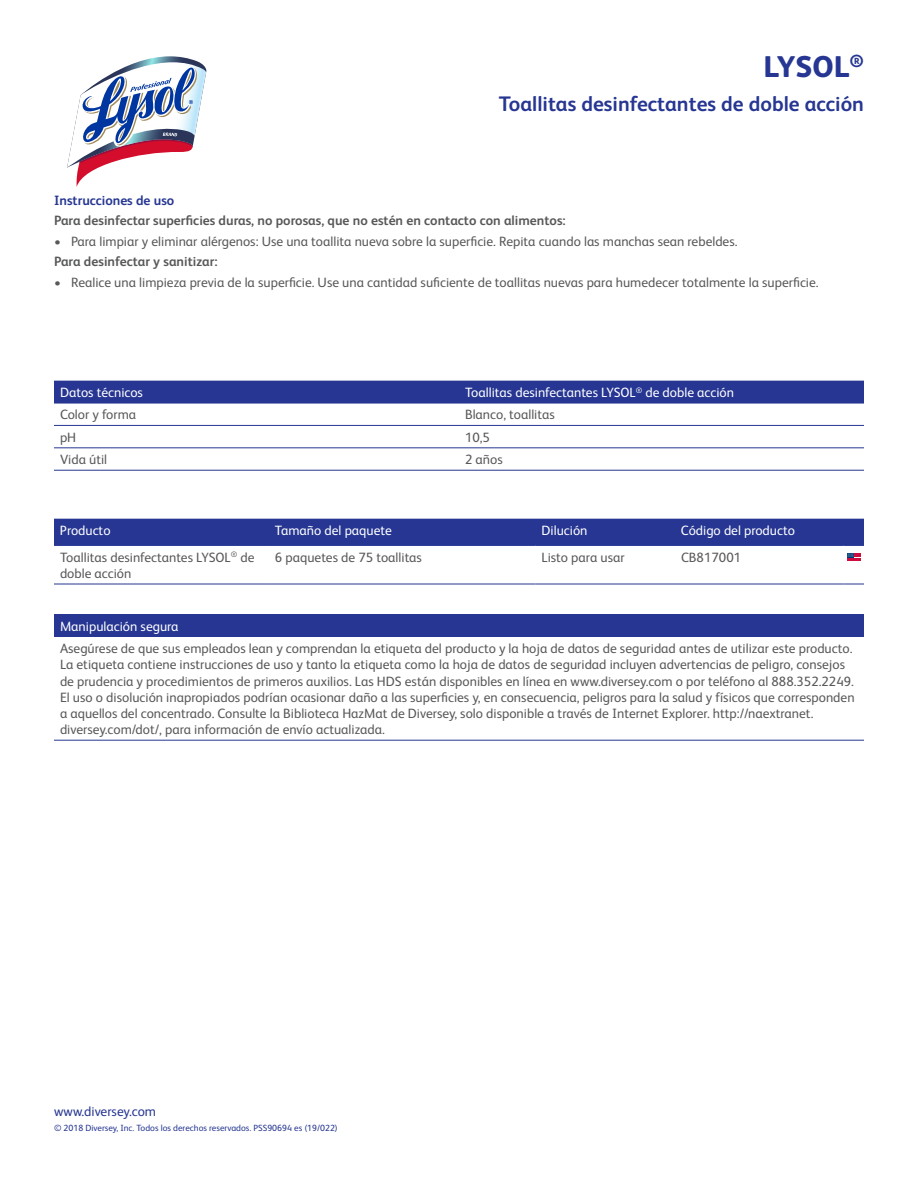
<style>
.page{position:relative;width:918px;height:1188px;background:#fff}
.page>*{position:absolute;margin:0;border:0;box-sizing:border-box;transform-origin:0 0}
.Fancy_Name_page_2{font:800 30px "FS Albert Pro";letter-spacing:-.005em;color:#263692}
.Product_Descriptor_p{font:700 21px "FS Albert Pro";color:#263692}
.Body_text{font:13.5px/16.2px "FS Albert Pro";color:#57585a}
.t1{font:13.5px "FS Albert Pro";color:#fff}
.Body_text-2{font:700 13.5px "FS Albert Pro";color:#57585a}
.Section_headings{font:700 13.5px "FS Albert Pro";color:#263692}
.t2{font:13.5px "FS Albert Pro";color:#263692}
.t3{font:9px "FS Albert Pro";color:#263692}
</style>
<div class="page">
<div style="left:54px;top:381px;width:810px;height:22px;background:#263692"></div>
<hr style="left:54px;top:403px;width:405px;height:1px;background:#263692">
<hr style="left:459px;top:403px;width:405px;height:1px;background:#263692">
<hr style="left:54px;top:425px;width:405px;height:1px;background:#263692">
<hr style="left:54px;top:447px;width:405px;height:1px;background:#263692">
<hr style="left:459px;top:425px;width:405px;height:1px;background:#263692">
<hr style="left:459px;top:447px;width:405px;height:1px;background:#263692">
<hr style="left:54px;top:470px;width:405px;height:1px;background:#263692">
<hr style="left:459px;top:470px;width:405px;height:1px;background:#263692">
<div style="left:54px;top:519px;width:810px;height:27px;background:#263692"></div>
<hr style="left:54px;top:584px;width:215px;height:1px;background:#263692">
<hr style="left:269px;top:584px;width:267px;height:1px;background:#263692">
<hr style="left:536px;top:584px;width:139px;height:1px;background:#263692">
<hr style="left:675px;top:584px;width:168px;height:1px;background:#263692">
<svg style="left:843px;top:584px;width:21px;height:1px"></svg>
<div style="left:54px;top:614px;width:810px;height:23px;background:#263692"></div>
<hr style="left:54px;top:740px;width:810px;height:1px;background:#263692">
<svg style="left:847px;top:553px;width:14px;height:8px"></svg>
<svg style="left:67px;top:56px;width:139px;height:131px"></svg>
<p class="Fancy_Name_page_2" style="left:764px;top:43px;width:102px">LYSOL<sup>®</sup></p>
<p class="Product_Descriptor_p" style="left:499px;top:89px;width:367px">Toallitas desinfectantes de doble acción</p>
<p class="Section_headings" style="left:54px;top:191px;width:122px">Instrucciones de uso</p>
<p class="Body_text-2" style="left:54px;top:211px;width:513px">Para desinfectar superficies duras, no porosas, que no estén en contacto con alimentos:</p>
<p class="Body_text" style="left:54px;top:232px;width:685px">• Para limpiar y eliminar alérgenos: Use una toallita nueva sobre la superficie. Repita cuando las manchas sean rebeldes.</p>
<p class="Body_text-2" style="left:54px;top:252px;width:165px">Para desinfectar y sanitizar:</p>
<p class="Body_text" style="left:54px;top:273px;width:766px">• Realice una limpieza previa de la superficie. Use una cantidad suficiente de toallitas nuevas para humedecer totalmente la superficie.</p>
<p class="t1" style="left:60px;top:383px;width:85px">Datos técnicos</p>
<p class="t1" style="left:465px;top:383px;width:271px">Toallitas desinfectantes LYSOL<sup>®</sup> de doble acción</p>
<p class="Body_text" style="left:60px;top:406px;width:78px">Color y forma</p>
<p class="Body_text" style="left:465px;top:406px;width:91px">Blanco, toallitas</p>
<p class="Body_text" style="left:60px;top:428px;width:18px">pH</p>
<p class="Body_text" style="left:465px;top:428px;width:26px">10,5</p>
<p class="Body_text" style="left:60px;top:450px;width:49px">Vida útil</p>
<p class="Body_text" style="left:465px;top:450px;width:39px">2 años</p>
<p class="t1" style="left:60px;top:521px;width:52px">Producto</p>
<p class="t1" style="left:275px;top:521px;width:118px">Tamaño del paquete</p>
<p class="t1" style="left:542px;top:521px;width:47px">Dilución</p>
<p class="t1" style="left:681px;top:521px;width:115px">Código del producto</p>
<p class="Body_text" style="left:60px;top:548px;width:196px">Toallitas desinfectantes LYSOL<sup>®</sup> de doble acción</p>
<p class="Body_text" style="left:275px;top:548px;width:149px">6 paquetes de 75 toallitas</p>
<p class="Body_text" style="left:542px;top:548px;width:85px">Listo para usar</p>
<p class="Body_text" style="left:681px;top:548px;width:62px">CB817001</p>
<p class="t1" style="left:60px;top:617px;width:120px">Manipulación segura</p>
<p class="Body_text" style="left:60px;top:639px;width:796px">Asegúrese de que sus empleados lean y comprendan la etiqueta del producto y la hoja de datos de seguridad antes de utilizar este producto.<br>La etiqueta contiene instrucciones de uso y tanto la etiqueta como la hoja de datos de seguridad incluyen advertencias de peligro, consejos de prudencia y procedimientos de primeros auxilios. Las HDS están disponibles en línea en www.diversey.com o por teléfono al 888.352.2249.<br>El uso o disolución inapropiados podrían ocasionar daño a las superficies y, en consecuencia, peligros para la salud y físicos que corresponden a aquellos del concentrado. Consulte la Biblioteca HazMat de Diversey, solo disponible a través de Internet Explorer. http://naextranet. diversey.com/dot/, para información de envío actualizada.</p>
<p class="t2" style="left:54px;top:1102px;width:104px">www.diversey.com</p>
<p class="t3" style="left:54px;top:1122px;width:285px">© 2018 Diversey, Inc. Todos los derechos reservados. PSS90694 es (19/022)</p>
</div>
